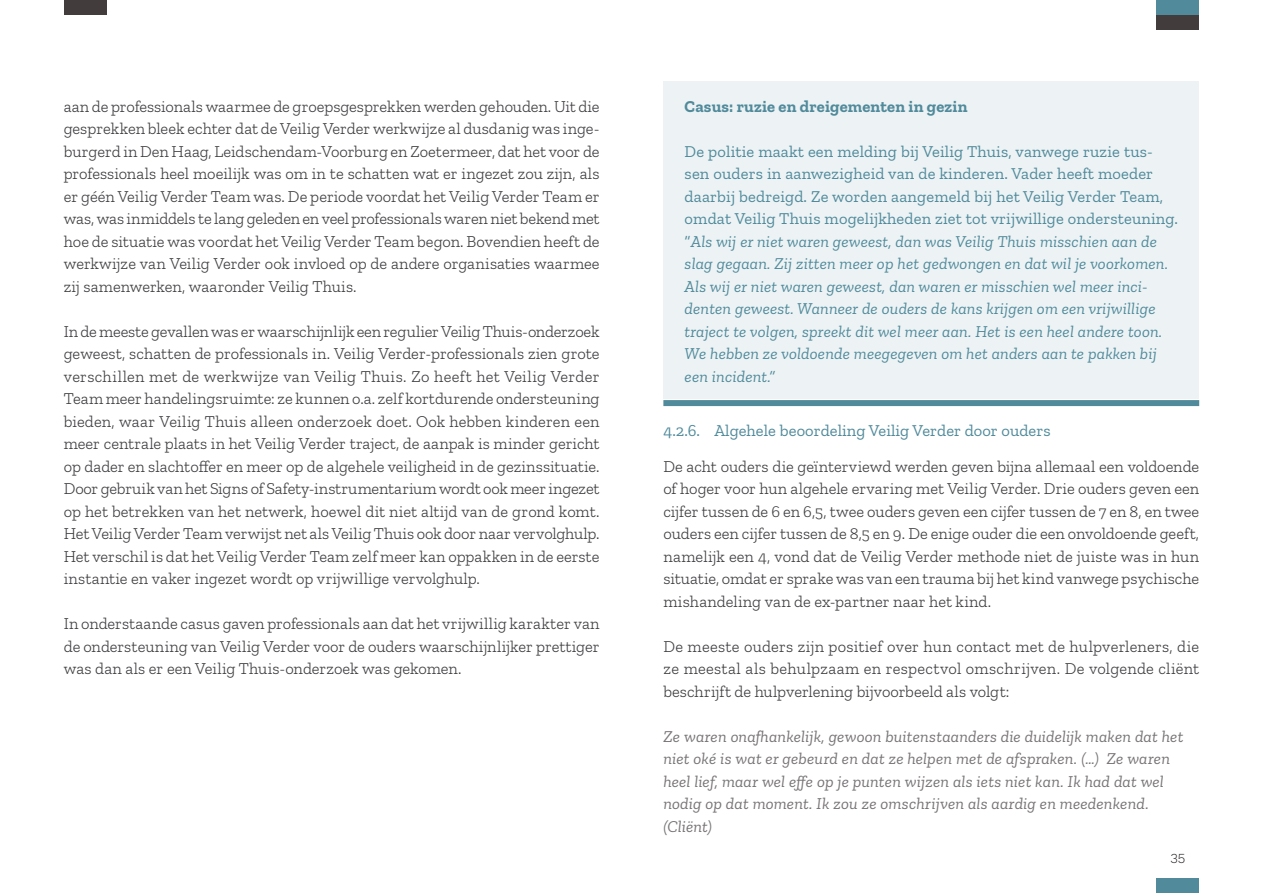
<style>
.page{position:relative;width:1263px;height:893px;background:#fff}
.page>*{position:absolute;margin:0;border:0;box-sizing:border-box;transform-origin:0 0}
.Brood{font:300 16.5px/22.5px "Zilla Slab";color:#3d3b3e;text-align:justify}
.kadertekst_licht{font:italic 16.5px/22.5px "Zilla Slab";letter-spacing:.01em;color:#508a9b}
.t1{font:italic 16.5px/22.5px "Zilla Slab";letter-spacing:.01em;color:#777376}
.t2{font:16.5px "Zilla Slab";letter-spacing:.005em;color:#508a9b}
.Kaderkop_licht{font:700 16.5px "Zilla Slab";letter-spacing:.01em;color:#508a9b}
.t3{font:13.5px "Work Sans";color:#231f20}
.s1{font-style:normal}
</style>
<div class="page">
<div style="left:663px;top:82px;width:536px;height:317px;background:#edf3f5"></div>
<div style="left:663px;top:400px;width:536px;height:6px;background:#508a9b"></div>
<div style="left:1157px;top:879px;width:42px;height:14px;background:#508a9b"></div>
<div style="left:64px;top:0;width:42px;height:15px;background:#423c3d"></div>
<div style="left:1157px;top:0;width:42px;height:15px;background:#508a9b"></div>
<div style="left:1157px;top:15px;width:42px;height:15px;background:#423c3d"></div>
<p class="Brood" style="left:64px;top:95px;width:537px">aan de professionals waarmee de groepsgesprekken werden gehouden. Uit die gesprekken bleek echter dat de Veilig Verder werkwijze al dusdanig was inge&shy;burgerd in Den Haag, Leidschendam-Voorburg en Zoetermeer, dat het voor de professionals heel moeilijk was om in te schatten wat er ingezet zou zijn, als er géén Veilig Verder Team was. De periode voordat het Veilig Verder Team er was, was inmiddels te lang geleden en veel professionals waren niet bekend met hoe de situatie was voordat het Veilig Verder Team begon. Bovendien heeft de werkwijze van Veilig Verder ook invloed op de andere organisaties waarmee zij samenwerken, waaronder Veilig Thuis.</p>
<p class="Brood" style="left:64px;top:320px;width:537px">In de meeste gevallen was er waarschijnlijk een regulier Veilig Thuis-onderzoek geweest, schatten de professionals in. Veilig Verder-professionals zien grote verschillen met de werkwijze van Veilig Thuis. Zo heeft het Veilig Verder Team meer handelingsruimte: ze kunnen o.a. zelf kortdurende ondersteuning bieden, waar Veilig Thuis alleen onderzoek doet. Ook hebben kinderen een meer centrale plaats in het Veilig Verder traject, de aanpak is minder gericht op dader en slachtoffer en meer op de algehele veiligheid in de gezinssituatie.<br>Door gebruik van het Signs of Safety-instrumentarium wordt ook meer ingezet op het betrekken van het netwerk, hoewel dit niet altijd van de grond komt.<br>Het Veilig Verder Team verwijst net als Veilig Thuis ook door naar vervolghulp.<br>Het verschil is dat het Veilig Verder Team zelf meer kan oppakken in de eerste instantie en vaker ingezet wordt op vrijwillige vervolghulp.</p>
<p class="Brood" style="left:64px;top:613px;width:537px">In onderstaande casus gaven professionals aan dat het vrijwillig karakter van de ondersteuning van Veilig Verder voor de ouders waarschijnlijker prettiger was dan als er een Veilig Thuis-onderzoek was gekomen.</p>
<p class="Kaderkop_licht" style="left:685px;top:97px;width:284px">Casus: ruzie en dreigementen in gezin</p>
<p class="kadertekst_licht" style="left:685px;top:140px;width:495px"><span class="s1">De politie maakt een melding bij Veilig Thuis, vanwege ruzie tus&shy;sen ouders in aanwezigheid van de kinderen. Vader heeft moeder daarbij bedreigd. Ze worden aangemeld bij het Veilig Verder Team, omdat Veilig Thuis mogelijkheden ziet tot vrijwillige ondersteuning. “</span>Als wij er niet waren geweest, dan was Veilig Thuis misschien aan de slag gegaan. Zij zitten meer op het gedwongen en dat wil je voorkomen.<br>Als wij er niet waren geweest, dan waren er misschien wel meer inci&shy;denten geweest. Wanneer de ouders de kans krijgen om een vrijwillige traject te volgen, spreekt dit wel meer aan. Het is een heel andere toon.<br>We hebben ze voldoende meegegeven om het anders aan te pakken bij een incident.”</p>
<p class="t2" style="left:663px;top:421px;width:389px">4.2.6. Algehele beoordeling Veilig Verder door ouders</p>
<p class="Brood" style="left:663px;top:455px;width:537px">De acht ouders die geïnterviewd werden geven bijna allemaal een voldoende of hoger voor hun algehele ervaring met Veilig Verder. Drie ouders geven een cijfer tussen de 6 en 6,5, twee ouders geven een cijfer tussen de 7 en 8, en twee ouders een cijfer tussen de 8,5 en 9. De enige ouder die een onvoldoende geeft, namelijk een 4, vond dat de Veilig Verder methode niet de juiste was in hun situatie, omdat er sprake was van een trauma bij het kind vanwege psychische mishandeling van de ex-partner naar het kind.</p>
<p class="Brood" style="left:663px;top:635px;width:537px">De meeste ouders zijn positief over hun contact met de hulpverleners, die ze meestal als behulpzaam en respectvol omschrijven. De volgende cliënt beschrijft de hulpverlening bijvoorbeeld als volgt:</p>
<p class="t1" style="left:663px;top:725px;width:522px">Ze waren onafhankelijk, gewoon buitenstaanders die duidelijk maken dat het niet oké is wat er gebeurd en dat ze helpen met de afspraken. (…) Ze waren heel lief, maar wel effe op je punten wijzen als iets niet kan. Ik had dat wel nodig op dat moment. Ik zou ze omschrijven als aardig en meedenkend. (Cliënt)</p>
<p class="t3" style="left:1170px;top:848px;width:16px">35</p>
</div>
